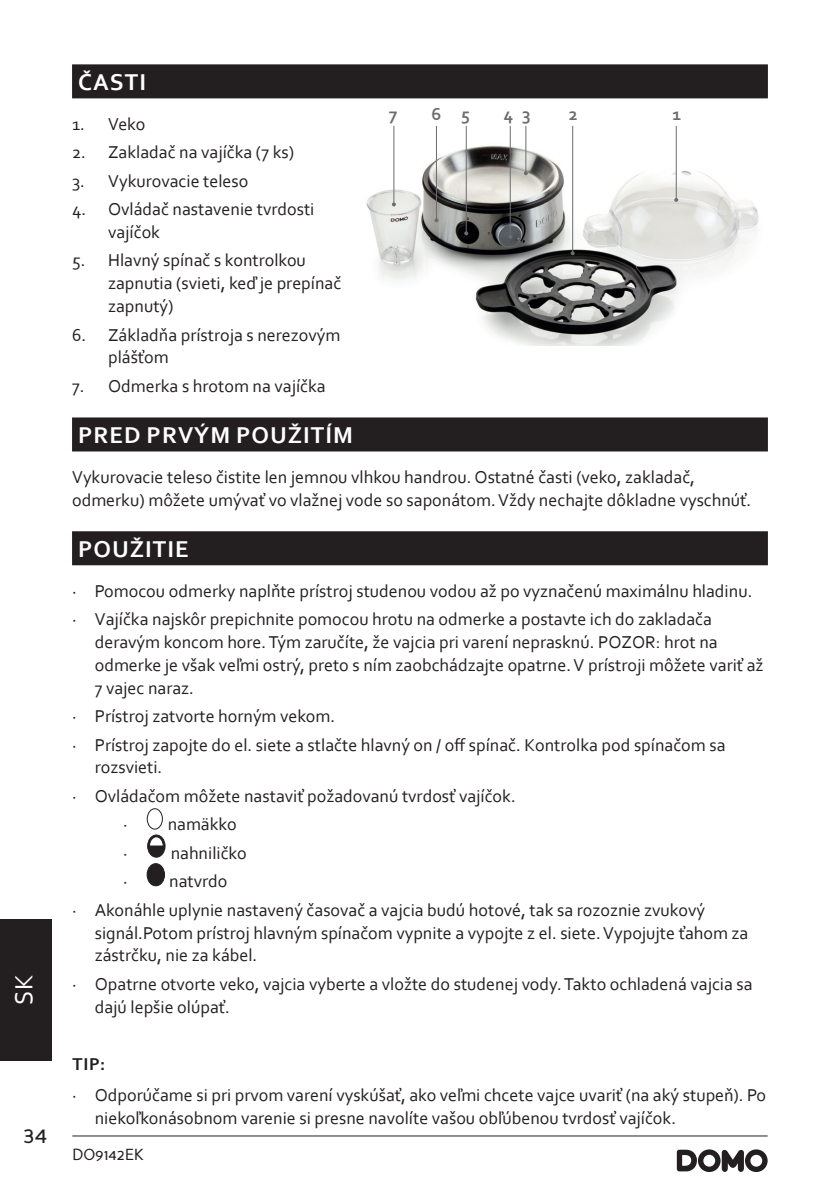
<style>
.page{position:relative;width:840px;height:1191px;background:#fff}
.page>*{position:absolute;margin:0;border:0;box-sizing:border-box;transform-origin:0 0}
.t1{font:26px "Corbel";color:#fff}
.t2{font:700 24px "Corbel";letter-spacing:.04em;color:#fff}
.t3{font:24px "Perspective Sans";color:#231f20}
.t4{font:18px/22.8px "Corbel";color:#231f20}
.t5{font:700 18px "Corbel";color:#6c6d70}
.t6{font:700 18px "Corbel";color:#231f20}
.t7{font:16px "Perspective Sans";color:#231f20}
</style>
<div class="page">
<hr style="left:72px;top:1135px;width:695px;height:1px;background:#231f20">
<svg style="left:676px;top:1149px;width:91px;height:23px"></svg>
<div style="left:0;top:918px;width:51px;height:142px;background:#231f20"></div>
<div style="left:72px;top:64px;width:695px;height:34px;background:#231f20"></div>
<div style="left:72px;top:417px;width:695px;height:34px;background:#231f20"></div>
<div style="left:72px;top:531px;width:695px;height:34px;background:#231f20"></div>
<div style="left:147px;top:808px;width:15px;height:21px;border:1px solid #231f20;border-radius:50%"></div>
<svg style="left:146px;top:834px;width:20px;height:53px"></svg>
<img style="left:366px;top:134px;width:393px;height:212px">
<hr style="left:675px;top:126px;width:1px;height:74px;background:#6c6d70">
<svg style="left:674px;top:198px;width:4px;height:4px"></svg>
<hr style="left:572px;top:126px;width:1px;height:127px;background:#6c6d70">
<svg style="left:570px;top:251px;width:4px;height:4px"></svg>
<hr style="left:525px;top:126px;width:1px;height:47px;background:#6c6d70">
<svg style="left:523px;top:171px;width:4px;height:4px"></svg>
<hr style="left:509px;top:126px;width:1px;height:111px;background:#6c6d70">
<svg style="left:508px;top:235px;width:4px;height:4px"></svg>
<hr style="left:465px;top:126px;width:1px;height:107px;background:#6c6d70">
<svg style="left:464px;top:231px;width:4px;height:4px"></svg>
<hr style="left:435px;top:126px;width:1px;height:94px;background:#6c6d70">
<svg style="left:434px;top:218px;width:4px;height:4px"></svg>
<hr style="left:393px;top:126px;width:1px;height:78px;background:#6c6d70">
<svg style="left:391px;top:202px;width:4px;height:4px"></svg>
<h1 class="t1" style="left:8px;top:1004px;width:32px;rotate:-90deg">SK</h1>
<h2 class="t3" style="left:23px;top:1120px;width:26px">34</h2>
<h2 class="t2" style="left:78px;top:67px;width:69px">ČASTI</h2>
<p class="t4" style="left:72px;top:112px;width:75px">1. Veko</p>
<p class="t4" style="left:72px;top:140px;width:223px">2. Zakladač na vajíčka (7 ks)</p>
<p class="t4" style="left:72px;top:169px;width:178px">3. Vykurovacie teleso</p>
<p class="t4" style="left:108px;top:197px;width:208px;text-indent:-36px">4. Ovládač nastavenie tvrdosti vajíčok</p>
<p class="t4" style="left:108px;top:249px;width:234px;text-indent:-36px">5. Hlavný spínač s kontrolkou zapnutia (svieti, keď je prepínač zapnutý)</p>
<p class="t4" style="left:108px;top:323px;width:234px;text-indent:-36px">6. Základňa prístroja s nerezovým plášťom</p>
<p class="t4" style="left:72px;top:374px;width:255px">7. Odmerka s hrotom na vajíčka</p>
<h2 class="t2" style="left:78px;top:420px;width:276px">PRED PRVÝM POUŽITÍM</h2>
<p class="t4" style="left:72px;top:465px;width:680px">Vykurovacie teleso čistite len jemnou vlhkou handrou. Ostatné časti (veko, zakladač, odmerku) môžete umývať vo vlažnej vode so saponátom. Vždy nechajte dôkladne vyschnúť.</p>
<h2 class="t2" style="left:78px;top:534px;width:112px">POUŽITIE</h2>
<p class="t4" style="left:72px;top:576px;width:681px;line-height:28.4px">· Pomocou odmerky naplňte prístroj studenou vodou až po vyznačenú maximálnu hladinu. · Vajíčka najskôr prepichnite pomocou hrotu na odmerke a postavte ich do zakladača</p>
<p class="t4" style="left:95px;top:630px;width:670px">deravým koncom hore. Tým zaručíte, že vajcia pri varení neprasknú. POZOR: hrot na odmerke je však veľmi ostrý, preto s ním zaobchádzajte opatrne. V prístroji môžete variť až<br>7 vajec naraz.</p>
<p class="t4" style="left:72px;top:701px;width:654px;line-height:28.4px">· Prístroj zatvorte horným vekom.<br>· Prístroj zapojte do el. siete a stlačte hlavný on / off spínač. Kontrolka pod spínačom sa</p>
<p class="t4" style="left:95px;top:755px;width:69px">rozsvieti.</p>
<p class="t4" style="left:72px;top:784px;width:445px">· Ovládačom môžete nastaviť požadovanú tvrdosť vajíčok.</p>
<p class="t4" style="left:123px;top:812px;width:6px">·</p>
<p class="t4" style="left:168px;top:812px;width:70px">namäkko</p>
<p class="t4" style="left:123px;top:841px;width:125px">· nahniličko</p>
<p class="t4" style="left:123px;top:869px;width:106px">· natvrdo</p>
<p class="t4" style="left:72px;top:898px;width:634px">· Akonáhle uplynie nastavený časovač a vajcia budú hotové, tak sa rozoznie zvukový</p>
<p class="t4" style="left:95px;top:920px;width:654px">signál.Potom prístroj hlavným spínačom vypnite a vypojte z el. siete. Vypojujte ťahom za zástrčku, nie za kábel.</p>
<p class="t4" style="left:95px;top:972px;width:659px;text-indent:-23px">· Opatrne otvorte veko, vajcia vyberte a vložte do studenej vody. Takto ochladená vajcia sa dajú lepšie olúpať.</p>
<p class="t5" style="left:388px;top:103px;width:10px">7</p>
<p class="t5" style="left:431px;top:103px;width:40px">6 5</p>
<p class="t5" style="left:503px;top:103px;width:29px">4 3</p>
<p class="t5" style="left:568px;top:103px;width:10px">2</p>
<p class="t5" style="left:672px;top:103px;width:10px">1</p>
<p class="t6" style="left:72px;top:1052px;width:35px">TIP:</p>
<p class="t4" style="left:95px;top:1083px;width:672px;text-indent:-23px">· Odporúčame si pri prvom varení vyskúšať, ako veľmi chcete vajce uvariť (na aký stupeň). Po niekoľkonásobnom varenie si presne navolíte vašou obľúbenou tvrdosť vajíčok.</p>
<p class="t7" style="left:72px;top:1145px;width:73px">DO9142EK</p>
</div>
